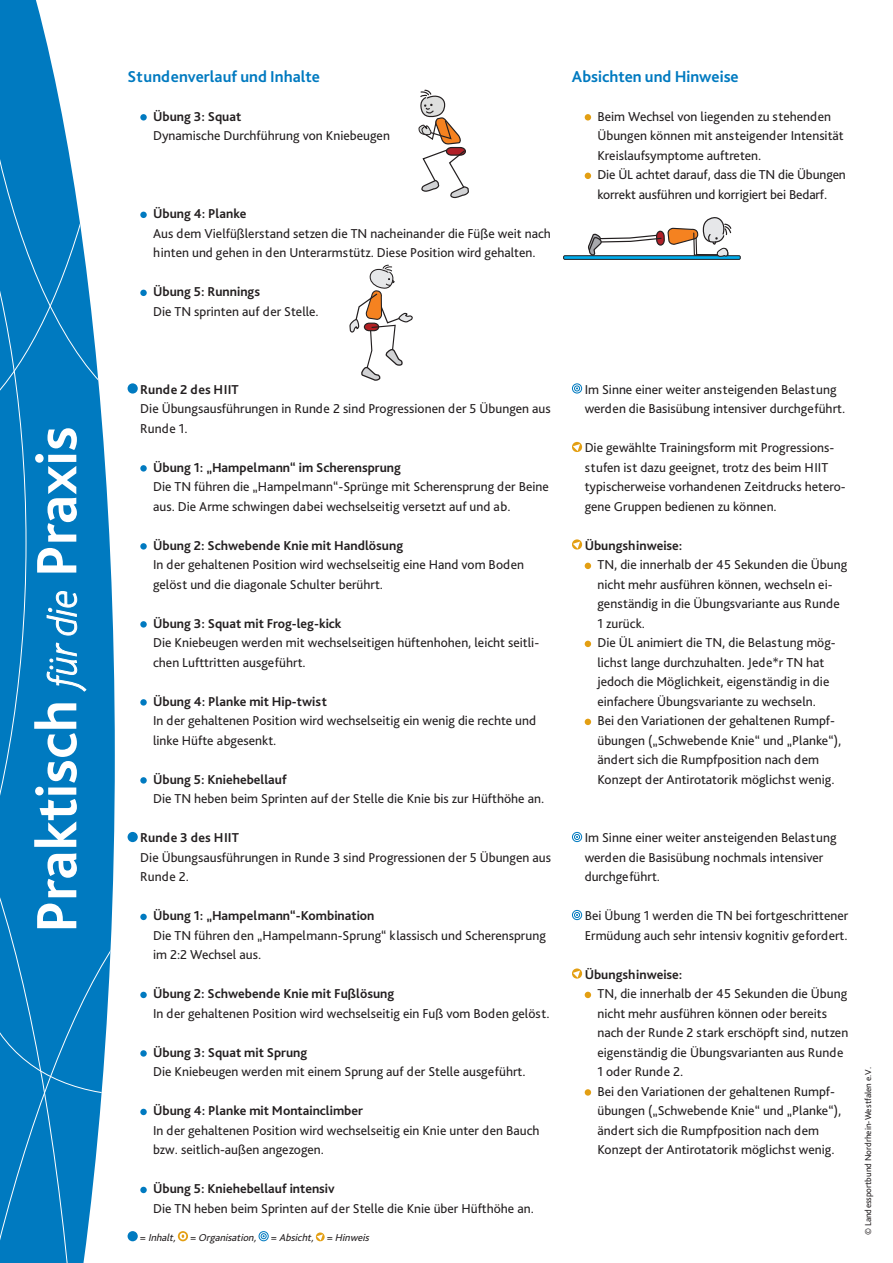
<style>
.page{position:relative;width:893px;height:1263px;background:#fff}
.page>*{position:absolute;margin:0;border:0;box-sizing:border-box;transform-origin:0 0}
.t1{font:700 16.5px "Bliss Pro";color:#007ac0}
.t2{font:13.5px/19.5px "Bliss Pro";color:#231f20}
.t3{font:700 13.5px "Bliss Pro";color:#231f20}
.t4{font:italic 10.5px "Bliss Pro";color:#231f20}
.t5{font:9px "Bliss Pro";color:#231f20}
.s1{font-style:normal}
</style>
<div class="page">
<div style="left:585px;top:114px;width:6px;height:7px;background:#e39f13;border-radius:50%"></div>
<svg style="left:585px;top:173px;width:6px;height:6px"></svg>
<svg style="left:572px;top:383px;width:10px;height:11px"></svg>
<svg style="left:572px;top:441px;width:11px;height:11px"></svg>
<svg style="left:572px;top:539px;width:11px;height:11px"></svg>
<svg style="left:585px;top:563px;width:6px;height:6px"></svg>
<svg style="left:585px;top:641px;width:6px;height:6px"></svg>
<svg style="left:585px;top:719px;width:6px;height:6px"></svg>
<svg style="left:572px;top:832px;width:10px;height:10px"></svg>
<svg style="left:572px;top:910px;width:10px;height:10px"></svg>
<svg style="left:572px;top:968px;width:11px;height:11px"></svg>
<svg style="left:585px;top:992px;width:6px;height:6px"></svg>
<div style="left:585px;top:1089px;width:6px;height:7px;background:#e39f13;border-radius:50%"></div>
<div style="left:140px;top:114px;width:7px;height:7px;background:#007ac0;border-radius:50%"></div>
<div style="left:140px;top:212px;width:7px;height:6px;background:#007ac0;border-radius:50%"></div>
<div style="left:140px;top:290px;width:7px;height:6px;background:#007ac0;border-radius:50%"></div>
<div style="left:128px;top:383px;width:10px;height:11px;background:#007ac0;border-radius:50%"></div>
<svg style="left:140px;top:465px;width:7px;height:7px"></svg>
<svg style="left:140px;top:543px;width:7px;height:7px"></svg>
<svg style="left:140px;top:621px;width:7px;height:7px"></svg>
<svg style="left:140px;top:699px;width:7px;height:7px"></svg>
<svg style="left:140px;top:777px;width:7px;height:7px"></svg>
<div style="left:128px;top:832px;width:10px;height:10px;background:#007ac0;border-radius:50%"></div>
<div style="left:140px;top:914px;width:7px;height:6px;background:#007ac0;border-radius:50%"></div>
<div style="left:140px;top:992px;width:7px;height:6px;background:#007ac0;border-radius:50%"></div>
<svg style="left:140px;top:1050px;width:7px;height:7px"></svg>
<div style="left:140px;top:1109px;width:7px;height:6px;background:#007ac0;border-radius:50%"></div>
<div style="left:140px;top:1187px;width:7px;height:6px;background:#007ac0;border-radius:50%"></div>
<div style="left:128px;top:1231px;width:10px;height:10px;background:#007ac0;border-radius:50%"></div>
<svg style="left:178px;top:1231px;width:10px;height:10px"></svg>
<svg style="left:180px;top:1233px;width:6px;height:6px"></svg>
<svg style="left:259px;top:1231px;width:10px;height:10px"></svg>
<svg style="left:315px;top:1232px;width:10px;height:10px"></svg>
<svg style="left:0;top:0;width:41px;height:18px"></svg>
<svg style="left:86px;top:1096px;width:16px;height:148px"></svg>
<div style="left:0;top:1096px;width:86px;height:167px;background:#007ac0"></div>
<svg style="left:0;top:18px;width:115px;height:1078px"></svg>
<svg style="left:418px;top:89px;width:51px;height:110px"></svg>
<hr style="left:564px;top:256px;width:176px;height:3px;background:#00aeef">
<div style="left:563px;top:255px;width:178px;height:5px;border:1px solid #231f20"></div>
<svg style="left:588px;top:217px;width:144px;height:40px"></svg>
<svg style="left:349px;top:264px;width:64px;height:117px"></svg>
<p class="t1" style="left:128px;top:66px;width:194px">Stundenverlauf und Inhalte</p>
<p class="t1" style="left:572px;top:66px;width:168px">Absichten und Hinweise</p>
<p class="t2" style="left:597px;top:106px;width:250px">Beim Wechsel von liegenden zu stehenden Übungen können mit ansteigender Intensität Kreislaufsymptome auftreten.<br>Die ÜL achtet darauf, dass die TN die Übungen korrekt ausführen und korrigiert bei Bedarf.</p>
<p class="t3" style="left:153px;top:108px;width:90px">Übung 3: Squat</p>
<p class="t2" style="left:153px;top:125px;width:238px">Dynamische Durchführung von Kniebeugen</p>
<p class="t3" style="left:153px;top:205px;width:95px">Übung 4: Planke</p>
<p class="t2" style="left:153px;top:223px;width:399px">Aus dem Vielfüßlerstand setzen die TN nacheinander die Füße weit nach hinten und gehen in den Unterarmstütz. Diese Position wird gehalten.</p>
<p class="t3" style="left:153px;top:283px;width:109px">Übung 5: Runnings</p>
<p class="t2" style="left:153px;top:301px;width:167px">Die TN sprinten auf der Stelle.</p>
<p class="t3" style="left:140px;top:381px;width:100px">Runde 2 des HIIT</p>
<p class="t2" style="left:140px;top:398px;width:412px">Die Übungsausführungen in Runde 2 sind Progressionen der 5 Übungen aus<br>Runde 1.</p>
<p class="t3" style="left:153px;top:459px;width:249px">Übung 1: „Hampelmann“ im Scherensprung</p>
<p class="t2" style="left:153px;top:476px;width:397px">Die TN führen die „Hampelmann“-Sprünge mit Scherensprung der Beine aus. Die Arme schwingen dabei wechselseitig versetzt auf und ab.</p>
<p class="t3" style="left:153px;top:537px;width:252px">Übung 2: Schwebende Knie mit Handlösung</p>
<p class="t2" style="left:153px;top:554px;width:372px">In der gehaltenen Position wird wechselseitig eine Hand vom Boden gelöst und die diagonale Schulter berührt.</p>
<p class="t3" style="left:153px;top:615px;width:190px">Übung 3: Squat mit Frog-leg-kick</p>
<p class="t2" style="left:153px;top:632px;width:388px">Die Kniebeugen werden mit wechselseitigen hüftenhohen, leicht seitli&shy;chen Lufttritten ausgeführt.</p>
<p class="t3" style="left:153px;top:693px;width:175px">Übung 4: Planke mit Hip-twist</p>
<p class="t2" style="left:153px;top:710px;width:385px">In der gehaltenen Position wird wechselseitig ein wenig die rechte und linke Hüfte abgesenkt.</p>
<p class="t3" style="left:153px;top:771px;width:135px">Übung 5: Kniehebellauf</p>
<p class="t2" style="left:153px;top:788px;width:393px">Die TN heben beim Sprinten auf der Stelle die Knie bis zur Hüfthöhe an.</p>
<p class="t3" style="left:140px;top:829px;width:100px">Runde 3 des HIIT</p>
<p class="t2" style="left:140px;top:847px;width:412px">Die Übungsausführungen in Runde 3 sind Progressionen der 5 Übungen aus<br>Runde 2.</p>
<p class="t3" style="left:153px;top:907px;width:223px">Übung 1: „Hampelmann“-Kombination</p>
<p class="t2" style="left:153px;top:925px;width:394px">Die TN führen den „Hampelmann-Sprung“ klassisch und Scherensprung im 2:2 Wechsel aus.</p>
<p class="t3" style="left:153px;top:985px;width:243px">Übung 2: Schwebende Knie mit Fußlösung</p>
<p class="t2" style="left:153px;top:1003px;width:398px">In der gehaltenen Position wird wechselseitig ein Fuß vom Boden gelöst.</p>
<p class="t3" style="left:153px;top:1044px;width:156px">Übung 3: Squat mit Sprung</p>
<p class="t2" style="left:153px;top:1061px;width:374px">Die Kniebeugen werden mit einem Sprung auf der Stelle ausgeführt.</p>
<p class="t3" style="left:153px;top:1102px;width:211px">Übung 4: Planke mit Montainclimber</p>
<p class="t2" style="left:153px;top:1120px;width:388px">In der gehaltenen Position wird wechselseitig ein Knie unter den Bauch bzw. seitlich-außen angezogen.</p>
<p class="t3" style="left:153px;top:1180px;width:183px">Übung 5: Kniehebellauf intensiv</p>
<p class="t2" style="left:153px;top:1198px;width:382px">Die TN heben beim Sprinten auf der Stelle die Knie über Hüfthöhe an.</p>
<p class="t4" style="left:140px;top:1231px;width:233px"><span class="s1">=</span> Inhalt, <span class="s1">=</span> Organisation, <span class="s1">=</span> Absicht, <span class="s1">=</span> Hinweis</p>
<p class="t2" style="left:585px;top:379px;width:262px">Im Sinne einer weiter ansteigenden Belastung werden die Basisübung intensiver durchgeführt.</p>
<p class="t2" style="left:585px;top:437px;width:262px">Die gewählte Trainingsform mit Progressions&shy;stufen ist dazu geeignet, trotz des beim HIIT typischerweise vorhandenen Zeitdrucks hetero&shy;gene Gruppen bedienen zu können.</p>
<p class="t3" style="left:585px;top:537px;width:99px">Übungshinweise:</p>
<p class="t2" style="left:597px;top:554px;width:251px">TN, die innerhalb der 45 Sekunden die Übung nicht mehr ausführen können, wechseln ei&shy;genständig in die Übungsvariante aus Runde 1 zurück.<br>Die ÜL animiert die TN, die Belastung mög&shy;lichst lange durchzuhalten. Jede*r TN hat jedoch die Möglichkeit, eigenständig in die einfachere Übungsvariante zu wechseln.<br>Bei den Variationen der gehaltenen Rumpf&shy;übungen („Schwebende Knie“ und „Planke“), ändert sich die Rumpfposition nach dem Konzept der Antirotatorik möglichst wenig.</p>
<p class="t2" style="left:585px;top:827px;width:253px">Im Sinne einer weiter ansteigenden Belastung werden die Basisübung nochmals intensiver durchgeführt.</p>
<p class="t2" style="left:585px;top:905px;width:265px">Bei Übung 1 werden die TN bei fortgeschrittener<br>Ermüdung auch sehr intensiv kognitiv gefordert.</p>
<p class="t3" style="left:585px;top:966px;width:99px">Übungshinweise:</p>
<p class="t2" style="left:597px;top:983px;width:252px">TN, die innerhalb der 45 Sekunden die Übung nicht mehr ausführen können oder bereits nach der Runde 2 stark erschöpft sind, nutzen eigenständig die Übungsvarianten aus Runde 1 oder Runde 2.<br>Bei den Variationen der gehaltenen Rumpf&shy;übungen („Schwebende Knie“ und „Planke“), ändert sich die Rumpfposition nach dem Konzept der Antirotatorik möglichst wenig.</p>
<p class="t5" style="left:863px;top:1235px;width:170px;rotate:-90deg">© Landessportbund Nordrhein-Westfalen e.V.</p>
</div>
